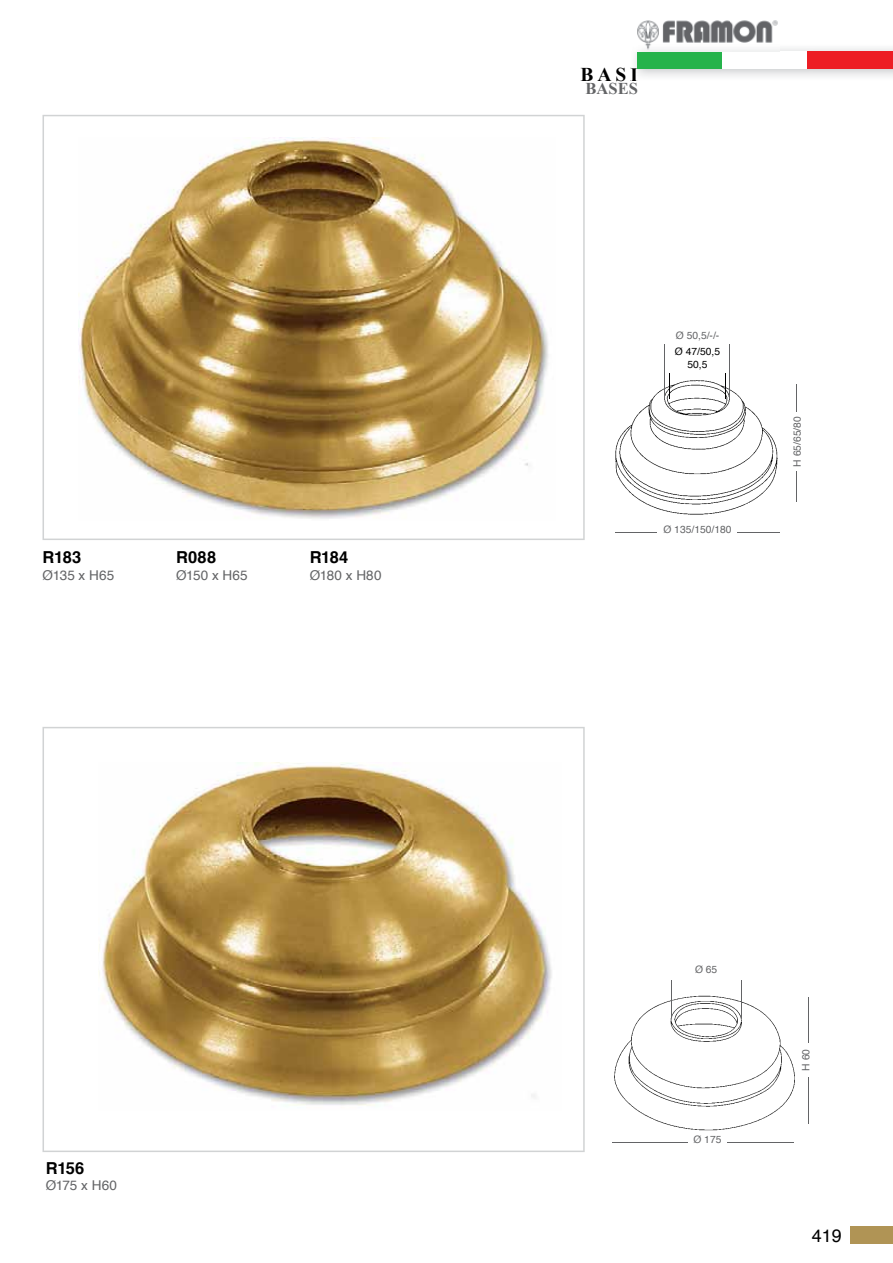
<style>
.page{position:relative;width:893px;height:1263px;background:#fff}
.page>*{position:absolute;margin:0;border:0;box-sizing:border-box;transform-origin:0 0}
.t1{font:700 19.5px "Times New Roman";color:#000}
.t2{font:18px "Helvetica";color:#000}
.t3{font:700 16.5px "Helvetica";letter-spacing:-.01em;color:#000}
.t4{font:700 16.5px "Times New Roman";color:#636466}
.t5{font:13.5px "Helvetica";letter-spacing:.015em;color:#636466}
.t6{font:10.35px "Helvetica";color:#636466}
.t7{font:10.35px/12.3px "Helvetica";color:#000;text-align:center}
</style>
<div class="page">
<div style="left:850px;top:1227px;width:43px;height:17px;background:#b09455"></div>
<img style="left:635px;top:48px;width:258px;height:33px">
<svg style="left:631px;top:68px;width:6px;height:13px"></svg>
<div style="left:637px;top:51px;width:85px;height:17px;background:#25b34b"></div>
<div style="left:723px;top:51px;width:85px;height:17px;background:#fff"></div>
<div style="left:808px;top:51px;width:85px;height:17px;background:#ed1d24"></div>
<img style="left:635px;top:20px;width:144px;height:31px">
<svg style="left:43px;top:727px;width:542px;height:425px"></svg>
<svg style="left:43px;top:115px;width:542px;height:425px"></svg>
<img style="left:79px;top:138px;width:477px;height:382px">
<img style="left:615px;top:380px;width:163px;height:135px">
<hr style="left:796px;top:384px;width:1px;height:118px;background:#636466">
<hr style="left:615px;top:532px;width:165px;height:1px;background:#636466">
<div style="left:793px;top:412px;width:13px;height:59px;background:#fff"></div>
<div style="left:658px;top:526px;width:79px;height:14px;background:#fff"></div>
<hr style="left:664px;top:335px;width:1px;height:64px;background:#636466">
<hr style="left:729px;top:334px;width:1px;height:65px;background:#636466">
<hr style="left:725px;top:353px;width:1px;height:46px;background:#000">
<hr style="left:669px;top:353px;width:1px;height:46px;background:#000">
<div style="left:642px;top:331px;width:111px;height:12px;background:#fff"></div>
<div style="left:668px;top:348px;width:58px;height:24px;background:#fff"></div>
<img style="left:99px;top:762px;width:463px;height:348px">
<img style="left:614px;top:995px;width:181px;height:136px">
<hr style="left:808px;top:997px;width:1px;height:127px;background:#636466">
<hr style="left:613px;top:1142px;width:181px;height:1px;background:#636466">
<div style="left:802px;top:1043px;width:17px;height:33px;background:#fff"></div>
<div style="left:688px;top:1136px;width:39px;height:14px;background:#fff"></div>
<hr style="left:671px;top:974px;width:1px;height:43px;background:#636466">
<hr style="left:741px;top:973px;width:1px;height:44px;background:#636466">
<div style="left:669px;top:965px;width:74px;height:15px;background:#fff"></div>
<h3 class="t3" style="left:43px;top:544px;width:40px">R183</h3>
<h3 class="t5" style="left:43px;top:564px;width:73px">Ø135 x H65</h3>
<h3 class="t3" style="left:176px;top:544px;width:42px">R088</h3>
<h3 class="t5" style="left:176px;top:564px;width:73px">Ø150 x H65</h3>
<h3 class="t3" style="left:310px;top:544px;width:40px">R184</h3>
<h3 class="t5" style="left:310px;top:564px;width:73px">Ø180 x H80</h3>
<h3 class="t3" style="left:46px;top:1155px;width:40px">R156</h3>
<h3 class="t5" style="left:46px;top:1175px;width:73px">Ø175 x H60</h3>
<h1 class="t1" style="left:581px;top:61px;width:59px">BASI</h1>
<h3 class="t4" style="left:586px;top:77px;width:54px">BASES</h3>
<p class="t6" style="left:676px;top:327px;width:45px">Ø 50,5/-/-</p>
<p class="t7" style="left:675px;top:346px;width:47px">Ø 47/50,5<br>50,5</p>
<p class="t6" style="left:663px;top:522px;width:70px">Ø 135/150/180</p>
<p class="t6" style="left:789px;top:467px;width:52px;rotate:-90deg">H 65/65/80</p>
<p class="t6" style="left:695px;top:961px;width:24px">Ø 65</p>
<p class="t6" style="left:693px;top:1132px;width:30px">Ø 175</p>
<p class="t6" style="left:798px;top:1070px;width:23px;rotate:-90deg">H 60</p>
<h2 class="t2" style="left:812px;top:1222px;width:32px">419</h2>
</div>
